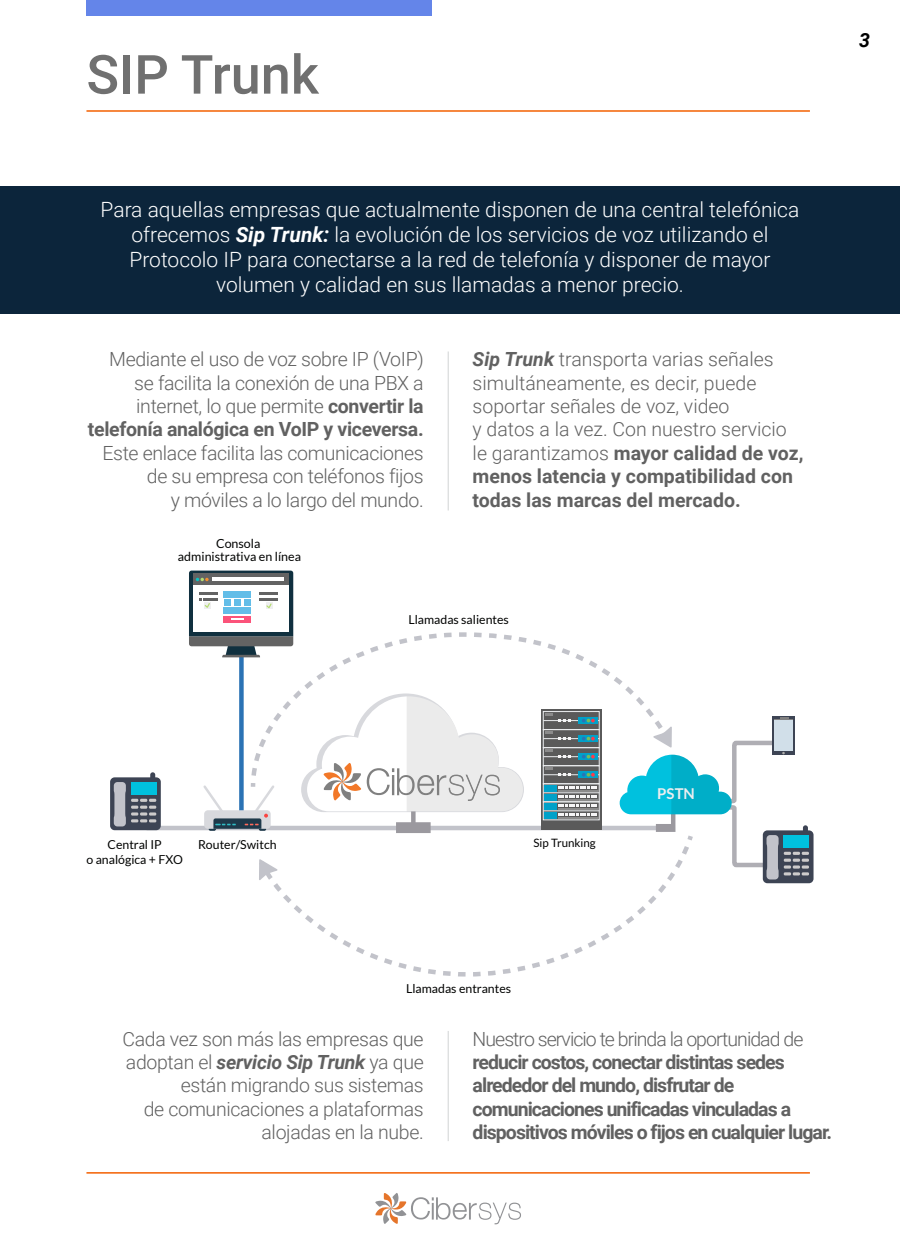
<style>
.page{position:relative;width:900px;height:1260px;background:#fff}
.page>*{position:absolute;margin:0;border:0;box-sizing:border-box;transform-origin:0 0}
.t1{font:500 54px "Roboto";color:#707070}
.t2{font:300 21px/25.2px "Roboto";color:#fff;text-align:center}
.t3{font:300 19.5px/23.4px "Roboto";letter-spacing:-.015em;color:#616161;text-align:right}
.t4{font:700 19.5px/23.4px "Roboto";letter-spacing:-.05em;color:#616161}
.t5{font:300 19.5px "Roboto";letter-spacing:-.05em;color:#616161}
.t6{font:italic 700 19.5px "Roboto";color:#000}
.t7{font:700 15px "Lato";color:#eceef0}
.t8{font:12.45px/13.5px "Lato";color:#000200;text-align:center}
.t9{font:12.3px "Lato";color:#010200}
.t10{font:11.55px "Lato";color:#000}
.s1{font-weight:700;font-style:italic}
.s2{font-weight:700}
</style>
<div class="page">
<div style="left:0;top:186px;width:900px;height:128px;background:#0c253b"></div>
<hr style="left:86px;top:1172px;width:724px;height:2px;background:#f36000">
<svg style="left:375px;top:1193px;width:146px;height:31px"></svg>
<hr style="left:448px;top:351px;width:1px;height:160px;background:#d1d3d4">
<hr style="left:448px;top:1031px;width:1px;height:110px;background:#d1d3d4">
<hr style="left:86px;top:110px;width:724px;height:2px;background:#f36000">
<div style="left:86px;top:0;width:346px;height:16px;background:#6485e9"></div>
<hr style="left:147px;top:826px;width:518px;height:4px;background:#c2c3ca">
<div style="left:763px;top:830px;width:51px;height:53px;background:#3d4454;border-radius:5px"></div>
<svg style="left:773px;top:716px;width:22px;height:10px"></svg>
<div style="left:774px;top:720px;width:19px;height:31px;background:#d1dfe9"></div>
<svg style="left:780px;top:717px;width:8px;height:2px"></svg>
<div style="left:239px;top:650px;width:5px;height:163px;background:#2b73b5"></div>
<svg style="left:301px;top:781px;width:223px;height:52px"></svg>
<svg style="left:541px;top:781px;width:60px;height:48px"></svg>
<div style="left:543px;top:783px;width:57px;height:19px;border:1px solid #eceef0"></div>
<div style="left:543px;top:801px;width:57px;height:19px;border:1px solid #eceef0"></div>
<hr style="left:543px;top:792px;width:56px;height:1px;background:#eceef0">
<hr style="left:543px;top:810px;width:56px;height:1px;background:#eceef0">
<svg style="left:558px;top:786px;width:39px;height:3px"></svg>
<svg style="left:558px;top:795px;width:39px;height:3px"></svg>
<svg style="left:558px;top:804px;width:39px;height:3px"></svg>
<svg style="left:558px;top:813px;width:39px;height:3px"></svg>
<div style="left:545px;top:785px;width:12px;height:6px;background:#00a1c9"></div>
<div style="left:545px;top:794px;width:12px;height:6px;background:#00a1c9"></div>
<div style="left:545px;top:803px;width:12px;height:6px;background:#00a1c9"></div>
<div style="left:545px;top:812px;width:12px;height:6px;background:#00a1c9"></div>
<hr style="left:558px;top:790px;width:40px;height:1px;background:#8b8b8b">
<hr style="left:558px;top:799px;width:40px;height:1px;background:#8b8b8b">
<hr style="left:558px;top:808px;width:40px;height:1px;background:#8b8b8b">
<hr style="left:558px;top:817px;width:40px;height:1px;background:#8b8b8b">
<svg style="left:189px;top:571px;width:104px;height:86px"></svg>
<div style="left:110px;top:777px;width:51px;height:53px;background:#3d4454;border-radius:5px"></div>
<svg style="left:114px;top:782px;width:42px;height:44px"></svg>
<div style="left:150px;top:772px;width:5px;height:10px;background:#3d4454;border-radius:3px"></div>
<svg style="left:203px;top:778px;width:71px;height:53px"></svg>
<svg style="left:249px;top:630px;width:413px;height:151px"></svg>
<svg style="left:259px;top:859px;width:2px;height:21px"></svg>
<svg style="left:261px;top:860px;width:411px;height:117px"></svg>
<svg style="left:620px;top:726px;width:189px;height:153px"></svg>
<h1 class="t1" style="left:86px;top:37px;width:234px">SIP Trunk</h1>
<p class="t2" style="left:101px;top:196px;width:700px">Para aquellas empresas que actualmente disponen de una central telefónica ofrecemos <span class="s1">Sip Trunk:</span> la evolución de los servicios de voz utilizando el Protocolo IP para conectarse a la red de telefonía y disponer de mayor volumen y calidad en sus llamadas a menor precio.</p>
<p class="t3" style="left:88px;top:347px;width:337px">Mediante el uso de voz sobre IP (VoIP) se facilita la conexión de una PBX a internet, lo que permite <span class="s2">convertir la telefonía analógica en VoIP y viceversa.</span></p>
<p class="t3" style="left:102px;top:440px;width:323px">Este enlace facilita las comunicaciones de su empresa con teléfonos fijos<br>y móviles a lo largo del mundo.</p>
<p class="t8" style="left:178px;top:536px;width:125px">Consola administrativa en línea</p>
<p class="t3" style="left:473px;top:347px;width:332px;text-align:left"><span class="s1">Sip Trunk</span> transporta varias señales simultáneamente, es decir, puede soportar señales de voz, video<br>y datos a la vez. Con nuestro servicio le garantizamos <span class="s2">mayor calidad de voz, menos latencia y compatibilidad con todas las marcas del mercado.</span></p>
<p class="t9" style="left:408px;top:613px;width:102px">Llamadas salientes</p>
<p class="t6" style="left:859px;top:26px;width:12px">3</p>
<p class="t9" style="left:108px;top:838px;width:56px">Central IP</p>
<p class="t10" style="left:534px;top:837px;width:64px">Sip Trunking</p>
<p class="t9" style="left:86px;top:853px;width:98px">o analógica + FXO</p>
<p class="t9" style="left:198px;top:838px;width:80px">Router/Switch</p>
<p class="t9" style="left:406px;top:982px;width:107px">Llamadas entrantes</p>
<p class="t7" style="left:657px;top:785px;width:39px">PSTN</p>
<p class="t3" style="left:122px;top:1026px;width:303px">Cada vez son más las empresas que adoptan el <span class="s1">servicio Sip Trunk</span> ya que están migrando sus sistemas<br>de comunicaciones a plataformas alojadas en la nube.</p>
<p class="t5" style="left:473px;top:1025px;width:332px">Nuestro servicio te brinda la oportunidad de</p>
<p class="t4" style="left:473px;top:1050px;width:361px">reducir costos, conectar distintas sedes alrededor del mundo, disfrutar de comunicaciones unificadas vinculadas a dispositivos móviles o fijos en cualquier lugar.</p>
</div>
